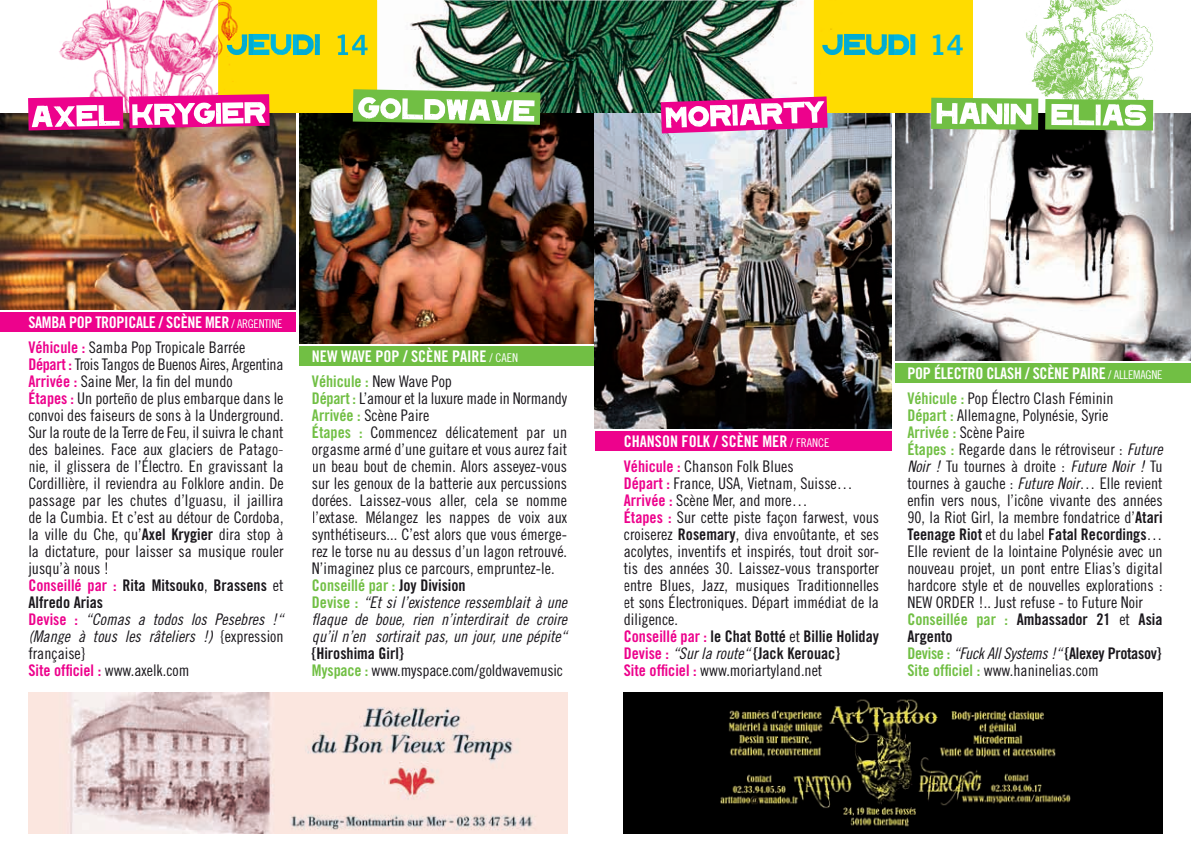
<style>
.page{position:relative;width:1191px;height:851px;background:#fff}
.page>*{position:absolute;margin:0;border:0;box-sizing:border-box;transform-origin:0 0}
.t1{font:51px "BD Plakatbau";letter-spacing:.01em;color:#fff}
.t2{font:51px "BD Plakatbau";letter-spacing:.01em;color:#00b6dd}
.t3{font:16px/17px "Trade Gothic Cond Eighteen";color:#1a171c}
.t4{font:16px/17px "Trade Gothic Bold Cond Twenty";color:#1a171c}
.t5{font:16px/17px "Trade Gothic Cond Eighteen Obl";color:#1a171c;text-align:justify}
.t6{font:16px "Trade Gothic Bold Cond Twenty";letter-spacing:-.015em;color:#fff}
.t7{font:16px "Trade Gothic Cond Eighteen Obl";letter-spacing:-.02em;color:#1a171c}
.t8{font:16px "Trade Gothic Bold Cond Twenty";color:#ed028c}
.t9{font:16px "Trade Gothic Bold Cond Twenty";color:#71bf44}
.s1{font-family:"Trade Gothic Bold Two";font-size:28px}
.s2{font-family:"Trade Gothic Cond Eighteen";font-size:12px}
.s3{font-family:"Trade Gothic Bold Cond Twenty";color:#ed028c}
.s4{font-family:"Trade Gothic Bold Cond Twenty"}
.s5{color:#ed028c}
.s6{font-family:"Trade Gothic Cond Eighteen"}
.s7{font-family:"Trade Gothic Cond Eighteen";color:#1a171c}
.s8{font-family:"Trade Gothic Bold Cond Twenty";color:#71bf44}
.s9{color:#1a171c}
.s10{font-family:"Trade Gothic Cond Eighteen Obl"}
.s11{color:#71bf44}
</style>
<div class="page">
<img style="left:1026px;top:0;width:128px;height:113px">
<div style="left:814px;top:0;width:158px;height:139px;background:#ffdc00"></div>
<div style="left:218px;top:0;width:159px;height:139px;background:#ffdc00"></div>
<img style="left:59px;top:0;width:159px;height:113px">
<img style="left:218px;top:0;width:20px;height:94px">
<img style="left:227px;top:34px;width:26px;height:21px">
<img style="left:28px;top:692px;width:539px;height:141px">
<img style="left:624px;top:692px;width:538px;height:141px">
<img style="left:377px;top:0;width:437px;height:113px">
<img style="left:822px;top:34px;width:71px;height:21px">
<img style="left:298px;top:34px;width:22px;height:21px">
<img style="left:338px;top:34px;width:29px;height:21px">
<div style="left:0;top:312px;width:298px;height:20px;background:#ed028c"></div>
<div style="left:595px;top:431px;width:298px;height:20px;background:#ed028c"></div>
<div style="left:298px;top:346px;width:297px;height:20px;background:#71bf44"></div>
<div style="left:893px;top:363px;width:297px;height:20px;background:#71bf44"></div>
<img style="left:0;top:113px;width:297px;height:196px">
<img style="left:894px;top:113px;width:296px;height:247px">
<img style="left:299px;top:113px;width:296px;height:230px">
<svg style="left:353px;top:89px;width:187px;height:36px;background:#6eb545"></svg>
<svg style="left:28px;top:96px;width:95px;height:34px;background:#ea0c8e"></svg>
<svg style="left:129px;top:94px;width:141px;height:34px;background:#ea0e8b"></svg>
<img style="left:595px;top:113px;width:297px;height:315px">
<img style="left:661px;top:96px;width:166px;height:37px">
<div style="left:931px;top:98px;width:107px;height:32px;background:#71bf44"></div>
<div style="left:1045px;top:99px;width:108px;height:31px;background:#71bf44"></div>
<hr style="left:297px;top:113px;width:2px;height:430px;background:#fff">
<hr style="left:892px;top:113px;width:2px;height:430px;background:#fff">
<h1 class="t2" style="left:822px;top:8px;width:143px">JEUDI <span class="s1">14</span></h1>
<h1 class="t1" style="left:31px;top:80px;width:237px;rotate:-1deg">AXEL KRYGIER</h1>
<h1 class="t1" style="left:358px;top:71px;width:179px;rotate:1deg">GOLDWAVE</h1>
<h1 class="t1" style="left:664px;top:80px;width:158px;rotate:-2deg">MORIARTY</h1>
<h1 class="t1" style="left:936px;top:77px;width:211px">HANIN ELIAS</h1>
<p class="t6" style="left:28px;top:312px;width:256px">SAMBA POP TROPICALE / SCÈNE MER <span class="s2">/ ARGENTINE</span></p>
<p class="t3" style="left:28px;top:338px;width:257px"><span class="s3">Véhicule :</span> Samba Pop Tropicale Barrée <span class="s3">Départ :</span> Trois Tangos de Buenos Aires, Argentina <span class="s3">Arrivée :</span> Saine Mer, la fin del mundo<br><span class="s3">Étapes :</span> Un porteño de plus embarque dans le convoi des faiseurs de sons à la Underground.<br>Sur la route de la Terre de Feu, il suivra le chant des baleines. Face aux glaciers de Patago&shy;nie, il glissera de l’Électro. En gravissant la Cordillière, il reviendra au Folklore andin. De passage par les chutes d’Iguasu, il jaillira de la Cumbia. Et c’est au détour de Cordoba, la ville du Che, qu’<span class="s4">Axel Krygier</span> dira stop à la dictature, pour laisser sa musique rouler jusqu’à nous !</p>
<p class="t4" style="left:28px;top:576px;width:257px"><span class="s5">Conseillé par :</span> Rita Mitsouko<span class="s6">,</span> Brassens <span class="s6">et<br></span>Alfredo Arias</p>
<p class="t5" style="left:28px;top:610px;width:257px"><span class="s3">Devise :</span> “Comas a todos los Pesebres !“ (Mange à tous les râteliers !) <span class="s6">{expression</span></p>
<p class="t3" style="left:28px;top:644px;width:58px">française}</p>
<p class="t8" style="left:28px;top:660px;width:163px">Site officiel : <span class="s7">www.axelk.com</span></p>
<p class="t6" style="left:312px;top:346px;width:208px">NEW WAVE POP / SCÈNE PAIRE <span class="s2">/ CAEN</span></p>
<p class="t3" style="left:312px;top:372px;width:257px"><span class="s8">Véhicule :</span> New Wave Pop<br><span class="s8">Départ :</span> L’amour et la luxure made in Normandy <span class="s8">Arrivée :</span> Scène Paire<br><span class="s8">Étapes :</span> Commencez délicatement par un orgasme armé d’une guitare et vous aurez fait un beau bout de chemin. Alors asseyez-vous sur les genoux de la batterie aux percussions dorées. Laissez-vous aller, cela se nomme l’extase. Mélangez les nappes de voix aux synthétiseurs... C’est alors que vous émerge&shy;rez le torse nu au dessus d’un lagon retrouvé.<br>N’imaginez plus ce parcours, empruntez-le.</p>
<p class="t9" style="left:312px;top:575px;width:155px">Conseillé par : <span class="s9">Joy Division</span></p>
<p class="t5" style="left:312px;top:593px;width:257px"><span class="s8">Devise :</span> “Et si l’existence ressemblait à une flaque de boue, rien n’interdirait de croire qu’il n’en sortirait pas, un jour, une pépite“</p>
<p class="t4" style="left:312px;top:644px;width:93px">{Hiroshima Girl}</p>
<p class="t3" style="left:312px;top:661px;width:253px"><span class="s8">Myspace :</span> www.myspace.com/goldwavemusic</p>
<p class="t6" style="left:624px;top:431px;width:207px">CHANSON FOLK / SCÈNE MER <span class="s2">/ FRANCE</span></p>
<p class="t3" style="left:624px;top:457px;width:257px"><span class="s3">Véhicule :</span> Chanson Folk Blues<br><span class="s3">Départ :</span> France, USA, Vietnam, Suisse… <span class="s3">Arrivée :</span> Scène Mer, and more…<br><span class="s3">Étapes :</span> Sur cette piste façon farwest, vous croiserez <span class="s4">Rosemary</span>, diva envoûtante, et ses acolytes, inventifs et inspirés, tout droit sor&shy;tis des années 30. Laissez-vous transporter entre Blues, Jazz, musiques Traditionnelles et sons Électroniques. Départ immédiat de la diligence.</p>
<p class="t4" style="left:624px;top:627px;width:257px"><span class="s5">Conseillé par :</span> le Chat Botté <span class="s6">et</span> Billie Holiday<br><span class="s5">Devise :</span> <span class="s10">“Sur la route“</span> {Jack Kerouac}</p>
<p class="t3" style="left:624px;top:661px;width:200px"><span class="s3">Site officiel :</span> www.moriartyland.net</p>
<p class="t6" style="left:907px;top:363px;width:257px">POP ÉLECTRO CLASH / SCÈNE PAIRE <span class="s2">/ ALLEMAGNE</span></p>
<p class="t3" style="left:907px;top:389px;width:257px"><span class="s8">Véhicule :</span> Pop Électro Clash Féminin<br><span class="s8">Départ :</span> Allemagne, Polynésie, Syrie<br><span class="s8">Arrivée :</span> Scène Paire<br><span class="s8">Étapes :</span> Regarde dans le rétroviseur : <span class="s10">Future Noir !</span> Tu tournes à droite : <span class="s10">Future Noir !</span> Tu tournes à gauche : <span class="s10">Future Noir</span>… Elle revient enfin vers nous, l’icône vivante des années 90, la Riot Girl, la membre fondatrice d’<span class="s4">Atari</span></p>
<p class="t4" style="left:907px;top:525px;width:257px">Teenage Riot <span class="s6">et du label</span> Fatal Recordings<span class="s6">…</span></p>
<p class="t3" style="left:907px;top:542px;width:257px;text-align:justify">Elle revient de la lointaine Polynésie avec un nouveau projet, un pont entre Elias’s digital hardcore style et de nouvelles explorations :<br>NEW ORDER !.. Just refuse - to Future Noir</p>
<p class="t4" style="left:907px;top:610px;width:257px"><span class="s11">Conseillée par :</span> Ambassador 21 <span class="s6">et</span> Asia<br>Argento</p>
<p class="t7" style="left:907px;top:643px;width:255px"><span class="s8">Devise :</span> “Fuck All Systems !“ <span class="s4">{Alexey Protasov}</span></p>
<p class="t3" style="left:907px;top:661px;width:193px"><span class="s8">Site officiel :</span> www.haninelias.com</p>
</div>
